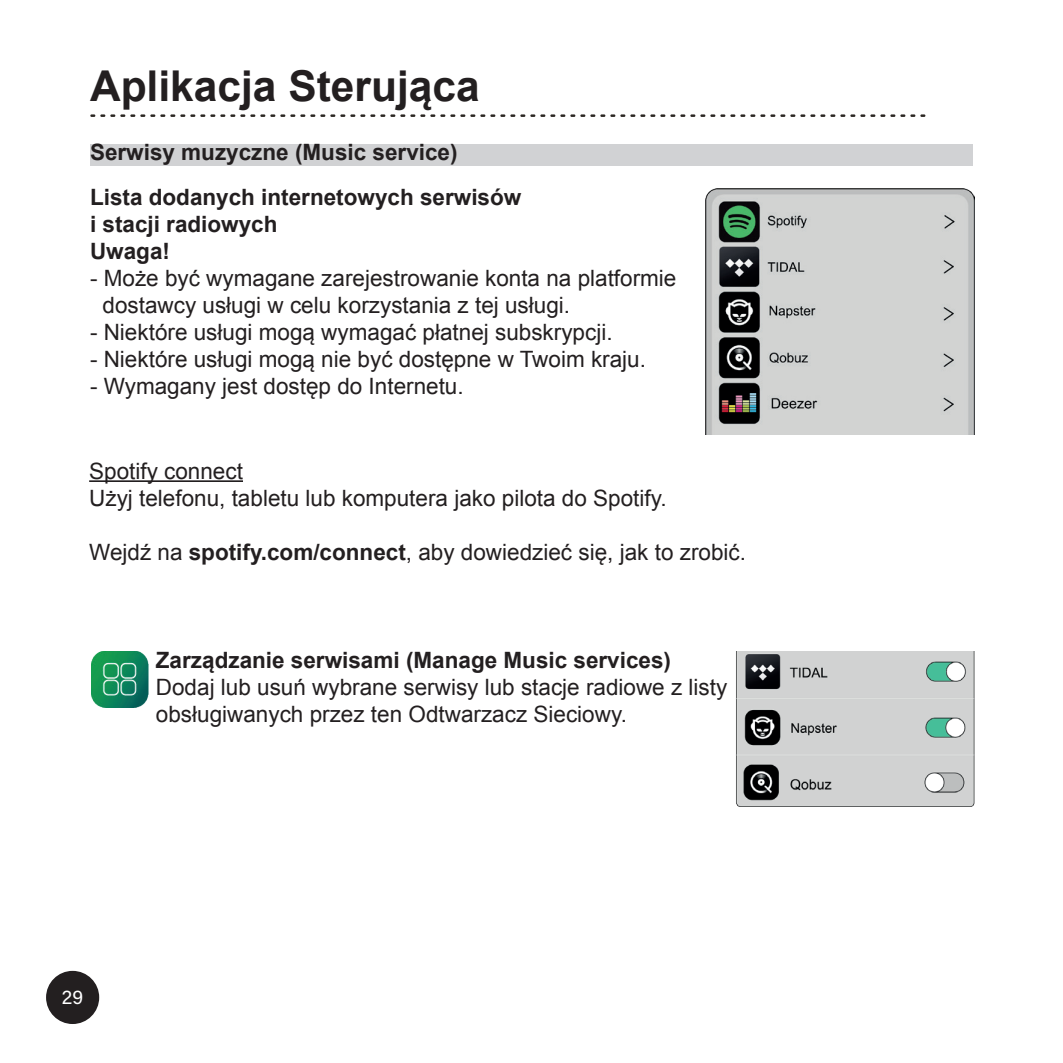
<style>
.page{position:relative;width:1063px;height:1063px;background:#fff}
.page>*{position:absolute;margin:0;border:0;box-sizing:border-box;transform-origin:0 0}
.t1{font:700 42.5px "Arial";color:#231f20}
.t2{font:22.5px/27px "Arial";color:#231f20}
.t3{font:700 22.5px/45px "Arial";color:#231f20}
.t4{font:20px "Acumin Pro";color:#fff}
.s1{font-weight:700}
</style>
<div class="page">
<div style="left:90px;top:144px;width:883px;height:21px;background:#d1d2d4"></div>
<img style="left:705px;top:189px;width:270px;height:245px">
<hr style="left:89px;top:480px;width:154px;height:2px;background:#231f20">
<img style="left:736px;top:651px;width:239px;height:156px">
<img style="left:92px;top:651px;width:56px;height:56px">
<svg style="left:90px;top:114px;width:835px;height:3px"></svg>
<div style="left:47px;top:972px;width:51px;height:51px;background:#231f20;border-radius:50%"></div>
<div style="left:46px;top:971px;width:53px;height:53px;border:2px solid #231f20;border-radius:50%"></div>
<h1 class="t1" style="left:90px;top:58px;width:391px">Aplikacja Sterująca</h1>
<p class="t3" style="left:90px;top:131px;width:433px">Serwisy muzyczne (Music service)<br>Lista dodanych internetowych serwisów</p>
<p class="t3" style="left:90px;top:212px;width:189px;line-height:27px">i stacji radiowych<br>Uwaga!</p>
<p class="t2" style="left:103px;top:265px;width:575px;text-indent:-13px">- Może być wymagane zarejestrowanie konta na platformie dostawcy usługi w celu korzystania z tej usługi.</p>
<p class="t2" style="left:90px;top:319px;width:524px">- Niektóre usługi mogą wymagać płatnej subskrypcji.</p>
<p class="t2" style="left:90px;top:346px;width:558px">- Niektóre usługi mogą nie być dostępne w Twoim kraju.</p>
<p class="t2" style="left:90px;top:373px;width:375px">- Wymagany jest dostęp do Internetu.</p>
<p class="t2" style="left:89px;top:458px;width:579px">Spotify connect<br>Użyj telefonu, tabletu lub komputera jako pilota do Spotify.</p>
<p class="t2" style="left:89px;top:539px;width:658px">Wejdź na <span class="s1">spotify.com/connect</span>, aby dowiedzieć się, jak to zrobić.</p>
<p class="t3" style="left:156px;top:638px;width:517px">Zarządzanie serwisami (Manage Music services)</p>
<p class="t2" style="left:156px;top:673px;width:573px">Dodaj lub usuń wybrane serwisy lub stacje radiowe z listy obsługiwanych przez ten Odtwarzacz Sieciowy.</p>
<p class="t4" style="left:62px;top:983px;width:23px">29</p>
</div>
